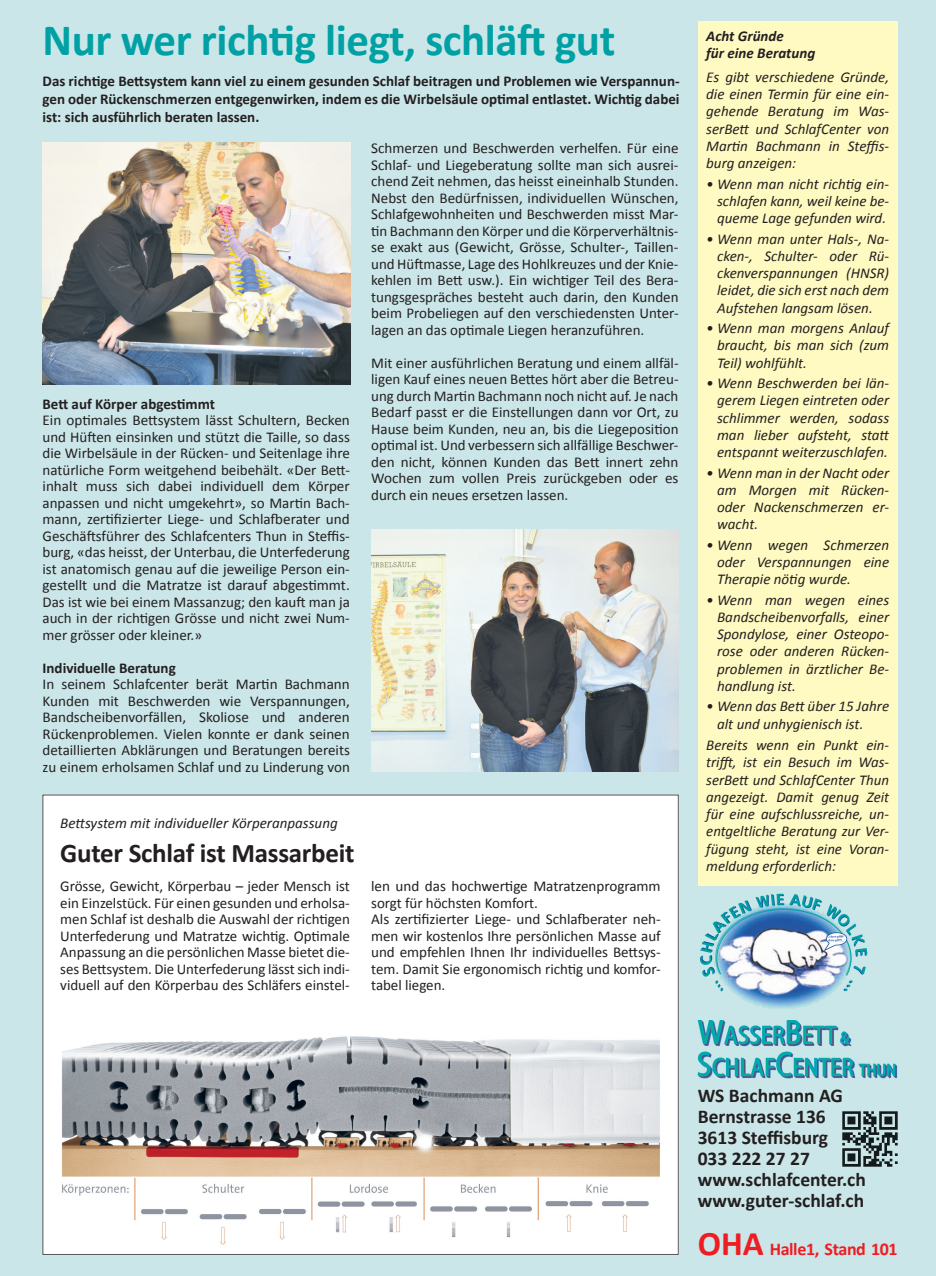
<style>
.page{position:relative;width:936px;height:1276px;background:#fff}
.page>*{position:absolute;margin:0;border:0;box-sizing:border-box;transform-origin:0 0}
.t1{font:700 45px "Calibri";letter-spacing:-.01em;color:#00a1a4}
.t2{font:700 27px "Calibri";letter-spacing:-.01em;color:#231f20}
.t3{font:700 19.5px/21px "Calibri";color:#231f20}
.t4{font:700 18px "Calibri";letter-spacing:-.02em;color:#ee1d23}
.t5{font:15px/16.5px "Calibri";letter-spacing:-.005em;color:#231f20;text-align:justify}
.t6{font:italic 15px/17.2px "Calibri";color:#231f20;text-align:justify}
.t7{font:700 15px/18px "Calibri";color:#231f20;text-align:justify}
.t8{font:italic 700 15px/17.2px "Calibri";color:#231f20}
.s1{font-size:34.5px}
</style>
<div class="page">
<div style="left:0;top:0;width:935px;height:1276px;background:#cbe6e8"></div>
<svg style="left:43px;top:794px;width:635px;height:460px"></svg>
<img style="left:371px;top:529px;width:307px;height:243px">
<div style="left:697px;top:21px;width:200px;height:864px;background:#fffac1"></div>
<img style="left:697px;top:1019px;width:200px;height:60px">
<img style="left:842px;top:1111px;width:55px;height:55px">
<img style="left:50px;top:998px;width:624px;height:252px">
<img style="left:43px;top:142px;width:308px;height:242px">
<img style="left:695px;top:886px;width:177px;height:133px">
<h1 class="t1" style="left:43px;top:11px;width:574px">Nur wer richtig liegt, schläft gut</h1>
<p class="t7" style="left:43px;top:72px;width:638px">Das richtige Bettsystem kann viel zu einem gesunden Schlaf beitragen und Problemen wie Verspannun&shy;gen oder Rückenschmerzen entgegenwirken, indem es die Wirbelsäule optimal entlastet. Wichtig dabei ist: sich ausführlich beraten lassen.</p>
<p class="t7" style="left:43px;top:394px;width:174px">Bett auf Körper abgestimmt</p>
<p class="t5" style="left:43px;top:412px;width:309px">Ein optimales Bettsystem lässt Schultern, Becken und Hüften einsinken und stützt die Taille, so dass die Wirbelsäule in der Rücken- und Seitenlage ihre natürliche Form weitgehend beibehält. «Der Bett&shy;inhalt muss sich dabei individuell dem Körper anpassen und nicht umgekehrt», so Martin Bach&shy;mann, zertifizierter Liege- und Schlafberater und Geschäftsführer des Schlafcenters Thun in Steffis&shy;burg, «das heisst, der Unterbau, die Unterfederung ist anatomisch genau auf die jeweilige Person ein&shy;gestellt und die Matratze ist darauf abgestimmt.<br>Das ist wie bei einem Massanzug; den kauft man ja auch in der richtigen Grösse und nicht zwei Num&shy;mer grösser oder kleiner.»</p>
<p class="t7" style="left:43px;top:658px;width:135px">Individuelle Beratung</p>
<p class="t5" style="left:43px;top:676px;width:309px">In seinem Schlafcenter berät Martin Bachmann Kunden mit Beschwerden wie Verspannungen, Bandscheibenvorfällen, Skoliose und anderen Rückenproblemen. Vielen konnte er dank seinen detaillierten Abklärungen und Beratungen bereits zu einem erholsamen Schlaf und zu Linderung von</p>
<p class="t5" style="left:371px;top:140px;width:309px">Schmerzen und Beschwerden verhelfen. Für eine Schlaf- und Liegeberatung sollte man sich ausrei&shy;chend Zeit nehmen, das heisst eineinhalb Stunden.<br>Nebst den Bedürfnissen, individuellen Wünschen, Schlafgewohnheiten und Beschwerden misst Mar&shy;tin Bachmann den Körper und die Körperverhältnis&shy;se exakt aus (Gewicht, Grösse, Schulter-, Taillen&shy;und Hüftmasse, Lage des Hohlkreuzes und der Knie&shy;kehlen im Bett usw.). Ein wichtiger Teil des Bera&shy;tungsgespräches besteht auch darin, den Kunden beim Probeliegen auf den verschiedensten Unter&shy;lagen an das optimale Liegen heranzuführen.</p>
<p class="t5" style="left:371px;top:355px;width:309px">Mit einer ausführlichen Beratung und einem allfäl&shy;ligen Kauf eines neuen Bettes hört aber die Betreu&shy;ung durch Martin Bachmann noch nicht auf. Je nach Bedarf passt er die Einstellungen dann vor Ort, zu Hause beim Kunden, neu an, bis die Liegeposition optimal ist. Und verbessern sich allfällige Beschwer&shy;den nicht, können Kunden das Bett innert zehn Wochen zum vollen Preis zurückgeben oder es durch ein neues ersetzen lassen.</p>
<p class="t6" style="left:60px;top:814px;width:279px">Bettsystem mit individueller Körperanpassung</p>
<h2 class="t2" style="left:60px;top:836px;width:296px">Guter Schlaf ist Massarbeit</h2>
<p class="t5" style="left:60px;top:878px;width:291px">Grösse, Gewicht, Körperbau – jeder Mensch ist ein Einzelstück. Für einen gesunden und erholsa&shy;men Schlaf ist deshalb die Auswahl der richtigen Unterfederung und Matratze wichtig. Optimale Anpassung an die persönlichen Masse bietet die&shy;ses Bettsystem. Die Unterfederung lässt sich indi&shy;viduell auf den Körperbau des Schläfers einstel-</p>
<p class="t5" style="left:371px;top:878px;width:291px;text-align:left">len und das hochwertige Matratzenprogramm sorgt für höchsten Komfort.<br>Als zertifizierter Liege- und Schlafberater neh&shy;men wir kostenlos Ihre persönlichen Masse auf und empfehlen Ihnen Ihr individuelles Bettsys&shy;tem. Damit Sie ergonomisch richtig und komfor&shy;tabel liegen.</p>
<p class="t8" style="left:706px;top:27px;width:110px">Acht Gründe<br>für eine Beratung</p>
<p class="t6" style="left:706px;top:68px;width:184px">Es gibt verschiedene Gründe, die einen Termin für eine ein&shy;gehende Beratung im Was&shy;serBett und SchlafCenter von Martin Bachmann in Steffis&shy;burg anzeigen:</p>
<p class="t6" style="left:717px;top:174px;width:173px;text-indent:-11px">• Wenn man nicht richtig ein&shy;schlafen kann, weil keine be&shy;queme Lage gefunden wird.</p>
<p class="t6" style="left:717px;top:229px;width:173px;text-indent:-11px">• Wenn man unter Hals-, Na&shy;cken-, Schulter- oder Rü&shy;ckenverspannungen (HNSR) leidet, die sich erst nach dem Aufstehen langsam lösen.</p>
<p class="t6" style="left:717px;top:319px;width:173px;text-indent:-11px">• Wenn man morgens Anlauf braucht, bis man sich (zum Teil) wohlfühlt.</p>
<p class="t6" style="left:717px;top:374px;width:174px;text-indent:-11px">• Wenn Beschwerden bei län&shy;gerem Liegen eintreten oder schlimmer werden, sodass man lieber aufsteht, statt entspannt weiterzuschlafen.</p>
<p class="t6" style="left:717px;top:463px;width:173px;text-indent:-11px">• Wenn man in der Nacht oder am Morgen mit Rücken&shy;oder Nackenschmerzen er&shy;wacht.</p>
<p class="t6" style="left:717px;top:535px;width:173px;text-indent:-11px">• Wenn wegen Schmerzen oder Verspannungen eine Therapie nötig wurde.</p>
<p class="t6" style="left:717px;top:590px;width:173px;text-indent:-11px">• Wenn man wegen eines Bandscheibenvorfalls, einer Spondylose, einer Osteopo&shy;rose oder anderen Rücken&shy;problemen in ärztlicher Be&shy;handlung ist.</p>
<p class="t6" style="left:717px;top:697px;width:173px;text-indent:-11px">• Wenn das Bett über 15 Jahre alt und unhygienisch ist.</p>
<p class="t6" style="left:706px;top:736px;width:184px">Bereits wenn ein Punkt ein&shy;trifft, ist ein Besuch im Was&shy;serBett und SchlafCenter Thun angezeigt. Damit genug Zeit für eine aufschlussreiche, un&shy;entgeltliche Beratung zur Ver&shy;fügung steht, ist eine Voran&shy;meldung erforderlich:</p>
<h3 class="t3" style="left:697px;top:1085px;width:170px">WS Bachmann AG<br>Bernstrasse 136<br>3613 Steffisburg<br>033 222 27 27 www.schlafcenter.ch www.guter-schlaf.ch</h3>
<p class="t4" style="left:697px;top:1237px;width:201px"><span class="s1">OHA</span> Halle1, Stand 101</p>
</div>
